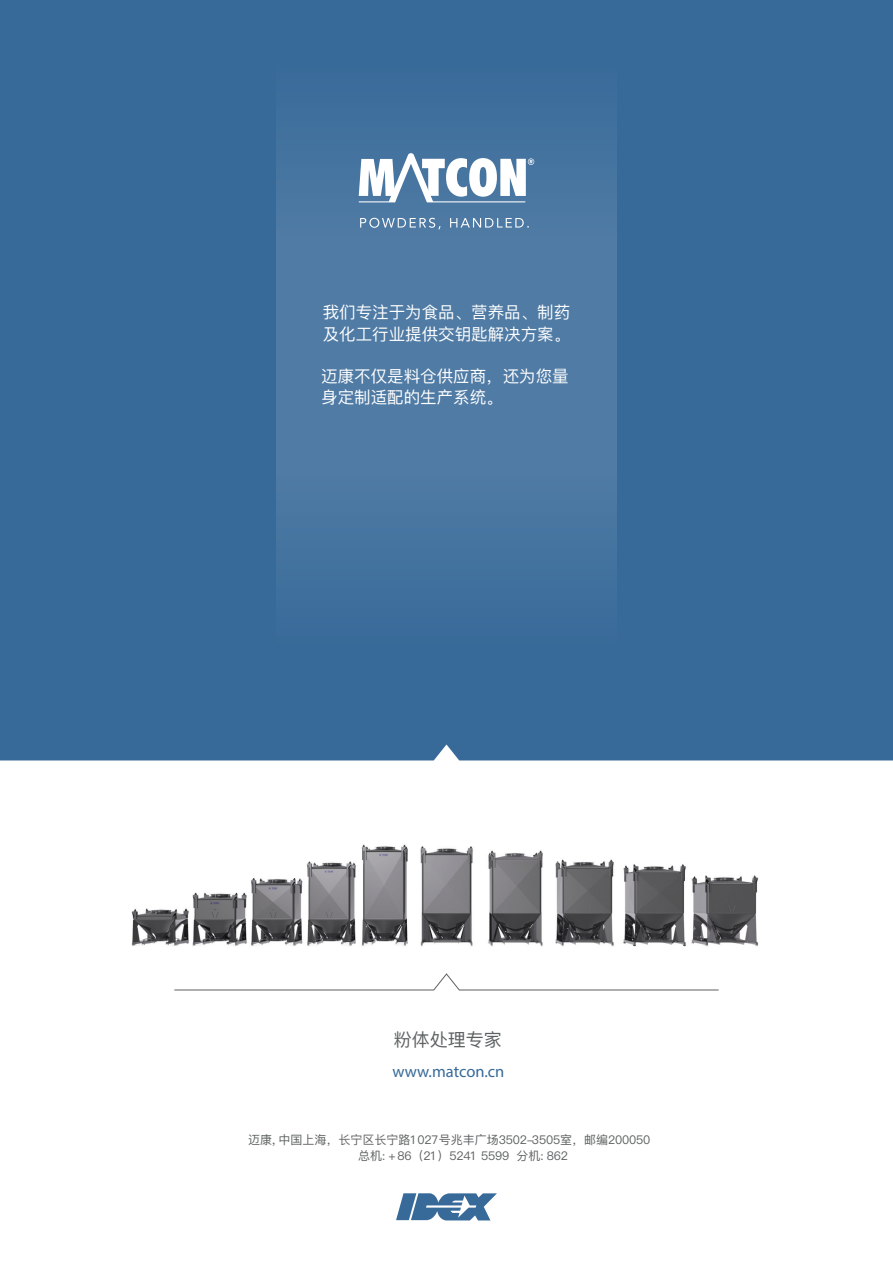
<style>
.page{position:relative;width:893px;height:1263px;background:#fff}
.page>*{position:absolute;margin:0;border:0;box-sizing:border-box;transform-origin:0 0}
.t1{font:18px "Ping Fang SC";color:#5d6161}
.t2{font:16.5px/21.8px "Ping Fang SC";color:#fff}
.t3{font:16.5px "Myriad Pro";color:#386a99}
.t4{font:12px/15.9px "Ping Fang SC";letter-spacing:-.015em;color:#5d6161}
</style>
<div class="page">
<div style="left:0;top:0;width:893px;height:760px;background:#386a99"></div>
<div style="left:276px;top:56px;width:341px;height:298px;background:linear-gradient(to bottom,#3b6c9a,#557fa8)"></div>
<div style="left:276px;top:354px;width:341px;height:298px;background:linear-gradient(to bottom,#557fa8,#3b6c9a)"></div>
<img style="left:131px;top:844px;width:628px;height:103px">
<svg style="left:396px;top:1193px;width:101px;height:27px"></svg>
<svg style="left:174px;top:973px;width:545px;height:18px"></svg>
<svg style="left:359px;top:152px;width:175px;height:50px"></svg>
<svg style="left:360px;top:218px;width:169px;height:11px;background:#7396b7"></svg>
<h2 class="t2" style="left:323px;top:301px;width:249px">我们专注于为⻝⾷食品、营养品、制药及化⼯工⾏行行业提供交钥匙解决⽅方案。</h2>
<h2 class="t2" style="left:321px;top:365px;width:249px">迈康不不仅是料料仓供应商，还为您量量身定制适配的⽣生产系统。</h2>
<h1 class="t1" style="left:394px;top:1026px;width:109px">粉体处理理专家</h1>
<h2 class="t3" style="left:392px;top:1061px;width:113px">www.matcon.cn</h2>
<p class="t4" style="left:358px;top:1131px;width:294px;text-indent:-110px">迈康, 中国上海海，⻓长宁区⻓长宁路路1 027号兆丰⼴广场3502-3505室，邮编200050总机: +86（21 ）5241 5599 分机: 862</p>
</div>
